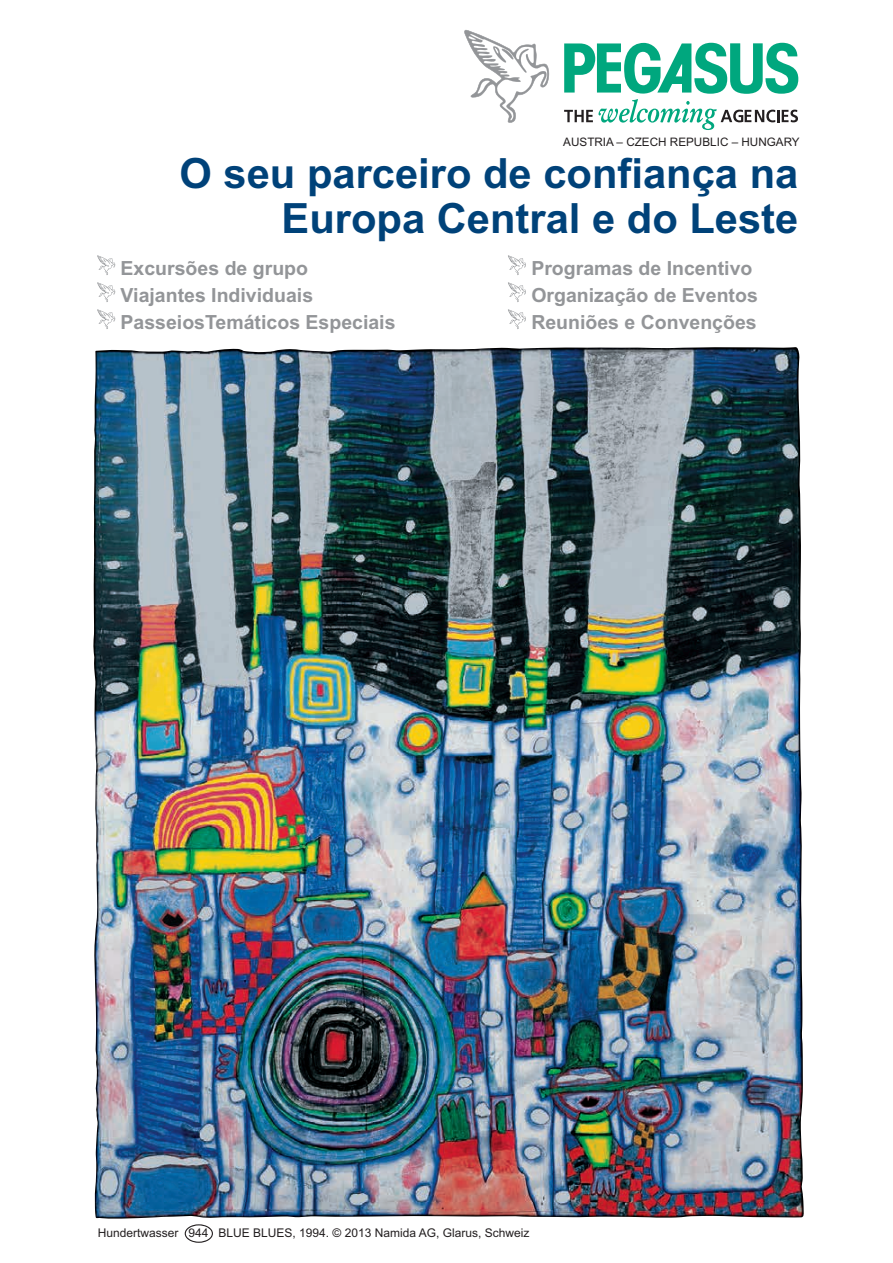
<style>
.page{position:relative;width:893px;height:1263px;background:#fff}
.page>*{position:absolute;margin:0;border:0;box-sizing:border-box;transform-origin:0 0}
.t1{font:700 41.7px/45px "Arial";color:#004279;text-align:right}
.t2{font:700 19.5px/27px "Arial";color:#939598}
.t3{font:12px "Arial";color:#231f20}
.t4{font:11.7px "Arial";color:#231f20}
</style>
<div class="page">
<img style="left:93px;top:347px;width:697px;height:872px">
<svg style="left:464px;top:30px;width:85px;height:93px"></svg>
<svg style="left:564px;top:43px;width:234px;height:87px"></svg>
<svg style="left:97px;top:255px;width:18px;height:20px"></svg>
<svg style="left:97px;top:282px;width:18px;height:20px"></svg>
<svg style="left:97px;top:309px;width:18px;height:20px"></svg>
<svg style="left:508px;top:255px;width:18px;height:20px"></svg>
<svg style="left:508px;top:282px;width:18px;height:20px"></svg>
<svg style="left:508px;top:309px;width:18px;height:20px"></svg>
<svg style="left:185px;top:1224px;width:28px;height:19px"></svg>
<p class="t4" style="left:563px;top:135px;width:238px">AUSTRIA – CZECH REPUBLIC – HUNGARY</p>
<h1 class="t1" style="left:180px;top:151px;width:620px">O seu parceiro de confiança na<br>Europa Central e do Leste</h1>
<p class="t2" style="left:121px;top:255px;width:276px">Excursões de grupo<br>Viajantes Individuais<br>PasseiosTemáticos Especiais</p>
<p class="t2" style="left:531px;top:255px;width:228px">Programas de Incentivo<br>Organização de Eventos<br>Reuniões e Convenções</p>
<p class="t3" style="left:98px;top:1226px;width:433px">Hundertwasser 944 BLUE BLUES, 1994. © 2013 Namida AG, Glarus, Schweiz</p>
</div>
